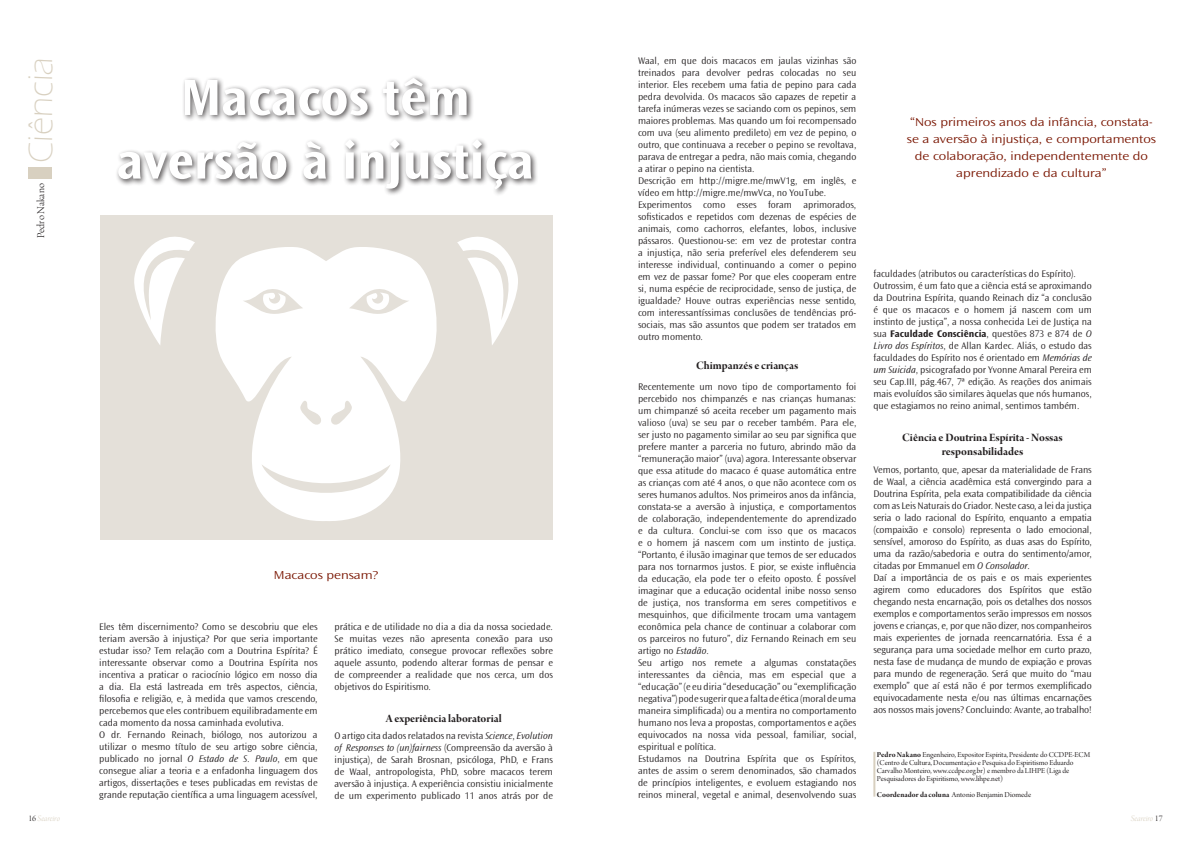
<style>
.page{position:relative;width:1191px;height:842px;background:#fff}
.page>*{position:absolute;margin:0;border:0;box-sizing:border-box;transform-origin:0 0}
.t1{font:700 53px/63.6px "Ocean Sans Std";color:#fff;text-align:center}
.t2{font:300 35px "Eras ITC";color:#d8d0c0}
.t3{font:300 expanded 12px/17px "Ocean Sans Std";color:#791500;text-align:center}
.t4{font:12px/14.4px "Arno Pro Bold Display";color:#231f20;text-align:center}
.t5{font:11px "Arno Pro Light Display";color:#231f20}
.t6{font:300 10px/12px "Ocean Sans Std";color:#231f20}
.t7{font:9px "Arno Pro Light Italic Display";letter-spacing:-.005em;color:#d8d0c0}
.t8{font:8px/8px "Arno Pro Display";color:#231f20}
.s1{font-style:italic}
.s2{font-weight:700}
.s3{font-family:"Arno Pro Bold Display"}
.s4{font-family:"Arno Pro Light Display";color:#231f20}
</style>
<div class="page">
<div style="left:100px;top:215px;width:452px;height:325px;background:#e4e0d9"></div>
<svg style="left:134px;top:236px;width:61px;height:109px"></svg>
<svg style="left:215px;top:247px;width:222px;height:274px;fill:#fff"></svg>
<svg style="left:243px;top:287px;width:60px;height:27px"></svg>
<svg style="left:349px;top:287px;width:60px;height:27px"></svg>
<svg style="left:457px;top:236px;width:61px;height:109px"></svg>
<svg style="left:299px;top:400px;width:54px;height:28px"></svg>
<svg style="left:261px;top:464px;width:130px;height:38px"></svg>
<div style="left:28px;top:167px;width:24px;height:11px;background:#d8d0c0"></div>
<hr style="left:873px;top:752px;width:2px;height:45px;background:#d8d0c0">
<div style="left:115px;top:74px;width:423px;height:122px;background:#231f20;opacity:.75"></div>
<h2 class="t2" style="left:21px;top:163px;width:107px;rotate:-90deg">Ciência</h2>
<p class="t5" style="left:35px;top:238px;width:56px;rotate:-90deg">Pedro Nakano</p>
<h1 class="t1" style="left:117px;top:66px;width:418px">Macacos têm aversão à injustiça</h1>
<p class="t3" style="left:274px;top:566px;width:106px">Macacos pensam?</p>
<p class="t6" style="left:99px;top:620px;width:220px">Eles têm discernimento? Como se descobriu que eles teriam aversão à injustiça? Por que seria importante estudar isso? Tem relação com a Doutrina Espírita? É interessante observar como a Doutrina Espírita nos incentiva a praticar o raciocínio lógico em nosso dia a dia. Ela está lastreada em três aspectos, ciência, filosofia e religião, e, à medida que vamos crescendo, percebemos que eles contribuem equilibradamente em cada momento da nossa caminhada evolutiva.<br>O dr. Fernando Reinach, biólogo, nos autorizou a utilizar o mesmo título de seu artigo sobre ciência, publicado no jornal <span class="s1">O Estado de S. Paulo</span>, em que consegue aliar a teoria e a enfadonha linguagem dos artigos, dissertações e teses publicadas em revistas de grande reputação científica a uma linguagem acessível,</p>
<p class="t6" style="left:334px;top:620px;width:220px;text-align:justify">prática e de utilidade no dia a dia da nossa sociedade.<br>Se muitas vezes não apresenta conexão para uso prático imediato, consegue provocar reflexões sobre aquele assunto, podendo alterar formas de pensar e de compreender a realidade que nos cerca, um dos objetivos do Espiritismo.</p>
<p class="t4" style="left:386px;top:711px;width:117px">A experiência laboratorial</p>
<p class="t6" style="left:334px;top:730px;width:220px;text-align:justify">O artigo cita dados relatados na revista <span class="s1">Science</span>, <span class="s1">Evolution of Responses to (un)fairness</span> (Compreensão da aversão à injustiça), de Sarah Brosnan, psicóloga, PhD, e Frans de Waal, antropologista, PhD, sobre macacos terem aversão à injustiça. A experiência consistiu inicialmente de um experimento publicado 11 anos atrás por de</p>
<p class="t6" style="left:638px;top:55px;width:220px">Waal, em que dois macacos em jaulas vizinhas são treinados para devolver pedras colocadas no seu interior. Eles recebem uma fatia de pepino para cada pedra devolvida. Os macacos são capazes de repetir a tarefa inúmeras vezes se saciando com os pepinos, sem maiores problemas. Mas quando um foi recompensado com uva (seu alimento predileto) em vez de pepino, o outro, que continuava a receber o pepino se revoltava, parava de entregar a pedra, não mais comia, chegando a atirar o pepino na cientista.<br>Descrição em http://migre.me/mwV1g, em inglês, e vídeo em http://migre.me/mwVca, no YouTube.<br>Experimentos como esses foram aprimorados, sofisticados e repetidos com dezenas de espécies de animais, como cachorros, elefantes, lobos, inclusive pássaros. Questionou-se: em vez de protestar contra a injustiça, não seria preferível eles defenderem seu interesse individual, continuando a comer o pepino em vez de passar fome? Por que eles cooperam entre si, numa espécie de reciprocidade, senso de justiça, de igualdade? Houve outras experiências nesse sentido, com interessantíssimas conclusões de tendências pró&shy;sociais, mas são assuntos que podem ser tratados em outro momento.</p>
<p class="t4" style="left:696px;top:359px;width:104px">Chimpanzés e crianças</p>
<p class="t6" style="left:638px;top:381px;width:220px">Recentemente um novo tipo de comportamento foi percebido nos chimpanzés e nas crianças humanas: um chimpanzé só aceita receber um pagamento mais valioso (uva) se seu par o receber também. Para ele, ser justo no pagamento similar ao seu par significa que prefere manter a parceria no futuro, abrindo mão da “remuneração maior” (uva) agora. Interessante observar que essa atitude do macaco é quase automática entre as crianças com até 4 anos, o que não acontece com os seres humanos adultos. Nos primeiros anos da infância, constata-se a aversão à injustiça, e comportamentos de colaboração, independentemente do aprendizado e da cultura. Conclui-se com isso que os macacos e o homem já nascem com um instinto de justiça. “Portanto, é ilusão imaginar que temos de ser educados para nos tornarmos justos. E pior, se existe influência da educação, ela pode ter o efeito oposto. É possível imaginar que a educação ocidental inibe nosso senso de justiça, nos transforma em seres competitivos e mesquinhos, que dificilmente trocam uma vantagem econômica pela chance de continuar a colaborar com os parceiros no futuro”, diz Fernando Reinach em seu artigo no <span class="s1">Estadão</span>.<br>Seu artigo nos remete a algumas constatações interessantes da ciência, mas em especial que a “educação” (e eu diria “deseducação” ou “exemplificação negativa”) pode sugerir que a falta de ética (moral de uma maneira simplificada) ou a mentira no comportamento humano nos leva a propostas, comportamentos e ações equivocados na nossa vida pessoal, familiar, social, espiritual e política.<br>Estudamos na Doutrina Espírita que os Espíritos, antes de assim o serem denominados, são chamados de princípios inteligentes, e evoluem estagiando nos reinos mineral, vegetal e animal, desenvolvendo suas</p>
<p class="t3" style="left:907px;top:113px;width:251px">“Nos primeiros anos da infância, constata&shy;se a aversão à injustiça, e comportamentos de colaboração, independentemente do aprendizado e da cultura”</p>
<p class="t6" style="left:873px;top:267px;width:220px">faculdades (atributos ou características do Espírito).<br>Outrossim, é um fato que a ciência está se aproximando da Doutrina Espírita, quando Reinach diz “a conclusão é que os macacos e o homem já nascem com um instinto de justiça”, a nossa conhecida Lei de Justiça na sua <span class="s2">Faculdade Consciência</span>, questões 873 e 874 de <span class="s1">O Livro dos Espíritos</span>, de Allan Kardec. Aliás, o estudo das faculdades do Espírito nos é orientado em <span class="s1">Memórias de um Suicida</span>, psicografado por Yvonne Amaral Pereira em seu Cap.III, pág.467, 7ª edição. As reações dos animais mais evoluídos são similares àquelas que nós humanos, que estagiamos no reino animal, sentimos também.</p>
<p class="t4" style="left:902px;top:431px;width:162px">Ciência e Doutrina Espírita - Nossas responsabilidades</p>
<p class="t6" style="left:873px;top:464px;width:220px">Vemos, portanto, que, apesar da materialidade de Frans de Waal, a ciência acadêmica está convergindo para a Doutrina Espírita, pela exata compatibilidade da ciência com as Leis Naturais do Criador. Neste caso, a lei da justiça seria o lado racional do Espírito, enquanto a empatia (compaixão e consolo) representa o lado emocional, sensível, amoroso do Espírito, as duas asas do Espírito, uma da razão/sabedoria e outra do sentimento/amor, citadas por Emmanuel em <span class="s1">O Consolador</span>.<br>Daí a importância de os pais e os mais experientes agirem como educadores dos Espíritos que estão chegando nesta encarnação, pois os detalhes dos nossos exemplos e comportamentos serão impressos em nossos jovens e crianças, e, por que não dizer, nos companheiros mais experientes de jornada reencarnatória. Essa é a segurança para uma sociedade melhor em curto prazo, nesta fase de mudança de mundo de expiação e provas para mundo de regeneração. Será que muito do “mau exemplo” que aí está não é por termos exemplificado equivocadamente nesta e/ou nas últimas encarnações aos nossos mais jovens? Concluindo: Avante, ao trabalho!</p>
<p class="t8" style="left:876px;top:751px;width:215px"><span class="s3">Pedro Nakano</span> Engenheiro, Expositor Espírita, Presidente do CCDPE-ECM (Centro de Cultura, Documentação e Pesquisa do Espiritismo Eduardo Carvalho Monteiro, www.ccdpe.org.br) e membro da LIHPE (Liga de Pesquisadores do Espiritismo, www.lihpe.net)</p>
<p class="t8" style="left:876px;top:791px;width:156px"><span class="s3">Coordenador da coluna</span> Antonio Benjamin Diomede</p>
<p class="t7" style="left:28px;top:813px;width:33px"><span class="s4">16</span> Seareiro</p>
<p class="t7" style="left:1130px;top:813px;width:33px">Seareiro <span class="s4">17</span></p>
</div>
